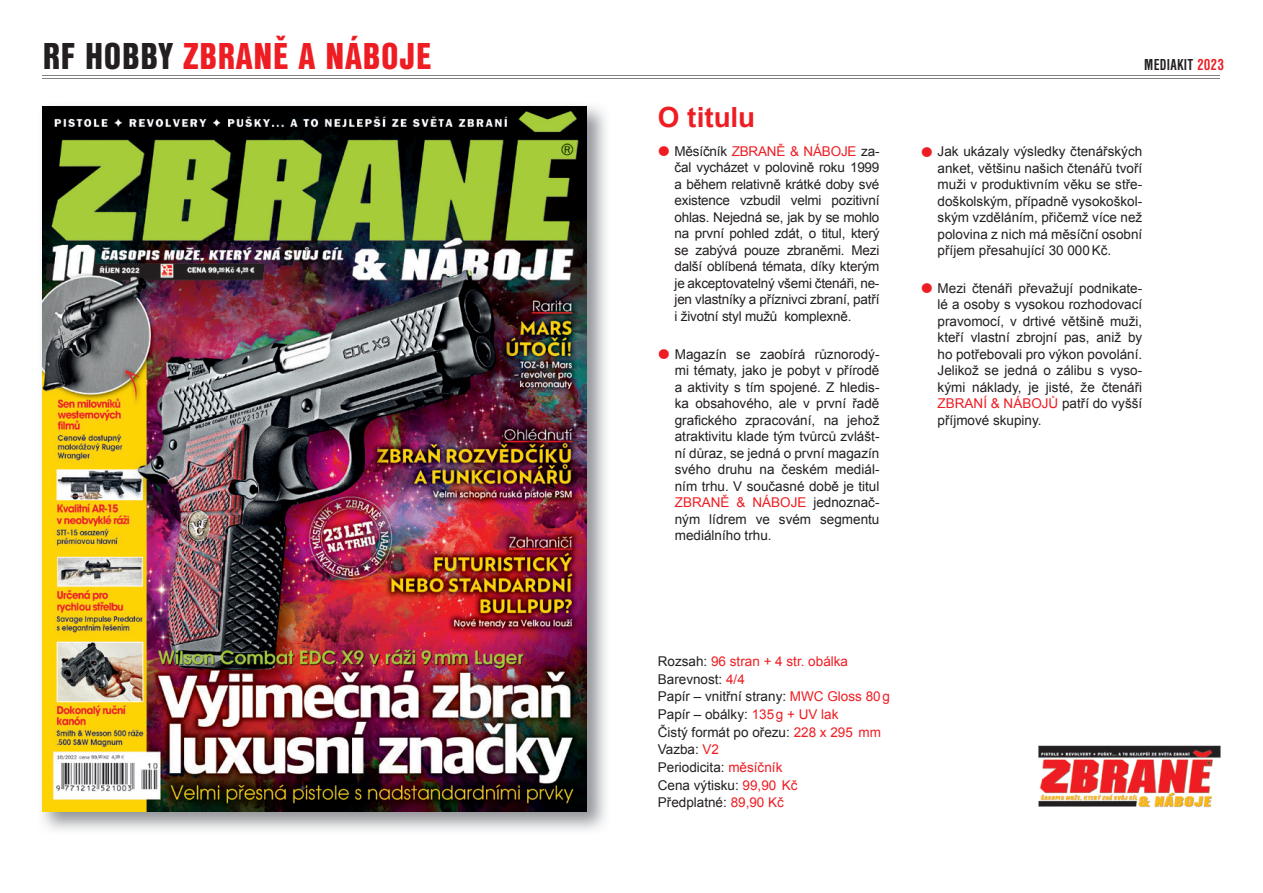
<style>
.page{position:relative;width:1263px;height:893px;background:#fff}
.page>*{position:absolute;margin:0;border:0;box-sizing:border-box;transform-origin:0 0}
.t1{font:39px "Nimbus Sans DOT Blac Cond";letter-spacing:.02em;color:#ee1d23}
.t2{font:700 27.75px "Arial";color:#ee1d23}
.t3{font:700 condensed 16.5px "Nimbus Sans DOT";letter-spacing:.015em;color:#231f20}
.t4{font:13.5px/16.5px "Arial";color:#231f20;text-align:justify}
.s1{color:#231f20}
.s2{font-weight:700;font-size:34.65px;color:#ee1d23}
.s3{color:#ee1d23}
</style>
<div class="page">
<img style="left:42px;top:106px;width:564px;height:725px">
<img style="left:43px;top:106px;width:544px;height:705px">
<hr style="left:43px;top:75px;width:1177px;height:1px;background:#808285">
<hr style="left:43px;top:78px;width:1177px;height:1px;background:#808285">
<img style="left:1038px;top:745px;width:183px;height:62px">
<h1 class="t1" style="left:43px;top:33px;width:390px"><span class="s1">RF HOBBY</span> ZBRANĚ A NÁBOJE</h1>
<h2 class="t2" style="left:658px;top:99px;width:99px">O titulu</h2>
<p class="t4" style="left:674px;top:143px;width:206px;text-indent:-17px"><span class="s2">•</span> Měsíčník <span class="s3">ZBRANĚ &amp; NÁBOJE</span> za&shy;čal vycházet v polovině roku 1999 a během relativně krátké doby své existence vzbudil velmi pozitivní ohlas. Nejedná se, jak by se mohlo na první pohled zdát, o titul, který se zabývá pouze zbraněmi. Mezi další oblíbená témata, díky kterým je akceptovatelný všemi čtenáři, ne&shy;jen vlastníky a příznivci zbraní, patří i životní styl mužů komplexně.</p>
<p class="t4" style="left:675px;top:346px;width:206px;text-indent:-17px"><span class="s2">•</span> Magazín se zaobírá různorodý&shy;mi tématy, jako je pobyt v přírodě a aktivity s tím spojené. Z hledis&shy;ka obsahového, ale v první řadě grafického zpracování, na jehož atraktivitu klade tým tvůrců zvlášt&shy;ní důraz, se jedná o první magazín svého druhu na českém mediál&shy;ním trhu. V současné době je titul <span class="s3">ZBRANĚ &amp; NÁBOJE</span> jednoznač&shy;ným lídrem ve svém segmentu mediálního trhu.</p>
<p class="t3" style="left:1144px;top:56px;width:81px">MEDIAKIT <span class="s3">2023</span></p>
<p class="t4" style="left:938px;top:143px;width:206px;text-indent:-17px"><span class="s2">•</span> Jak ukázaly výsledky čtenářských anket, většinu našich čtenářů tvoří muži v produktivním věku se stře&shy;doškolským, případně vysokoškol&shy;ským vzděláním, přičemž více než polovina z nich má měsíční osobní příjem přesahující 30 000 Kč.</p>
<p class="t4" style="left:938px;top:280px;width:206px;text-indent:-17px"><span class="s2">•</span> Mezi čtenáři převažují podnikate&shy;lé a osoby s vysokou rozhodovací pravomocí, v drtivé většině muži, kteří vlastní zbrojní pas, aniž by ho potřebovali pro výkon povolání.<br>Jelikož se jedná o zálibu s vyso&shy;kými náklady, je jisté, že čtenáři <span class="s3">ZBRANÍ &amp; NÁBOJŮ</span> patří do vyšší příjmové skupiny.</p>
<p class="t4" style="left:658px;top:652px;width:234px;line-height:17.7px;text-align:left">Rozsah: <span class="s3">96 stran + 4 str. obálka<br></span>Barevnost: <span class="s3">4/4<br></span>Papír – vnitřní strany: <span class="s3">MWC Gloss 80 g<br></span>Papír – obálky: <span class="s3">135 g + UV lak<br></span>Čistý formát po ořezu: <span class="s3">228 x 295 mm<br></span>Vazba: <span class="s3">V2<br></span>Periodicita: <span class="s3">měsíčník<br></span>Cena výtisku: <span class="s3">99,90 Kč<br></span>Předplatné: <span class="s3">89,90 Kč</span></p>
</div>
